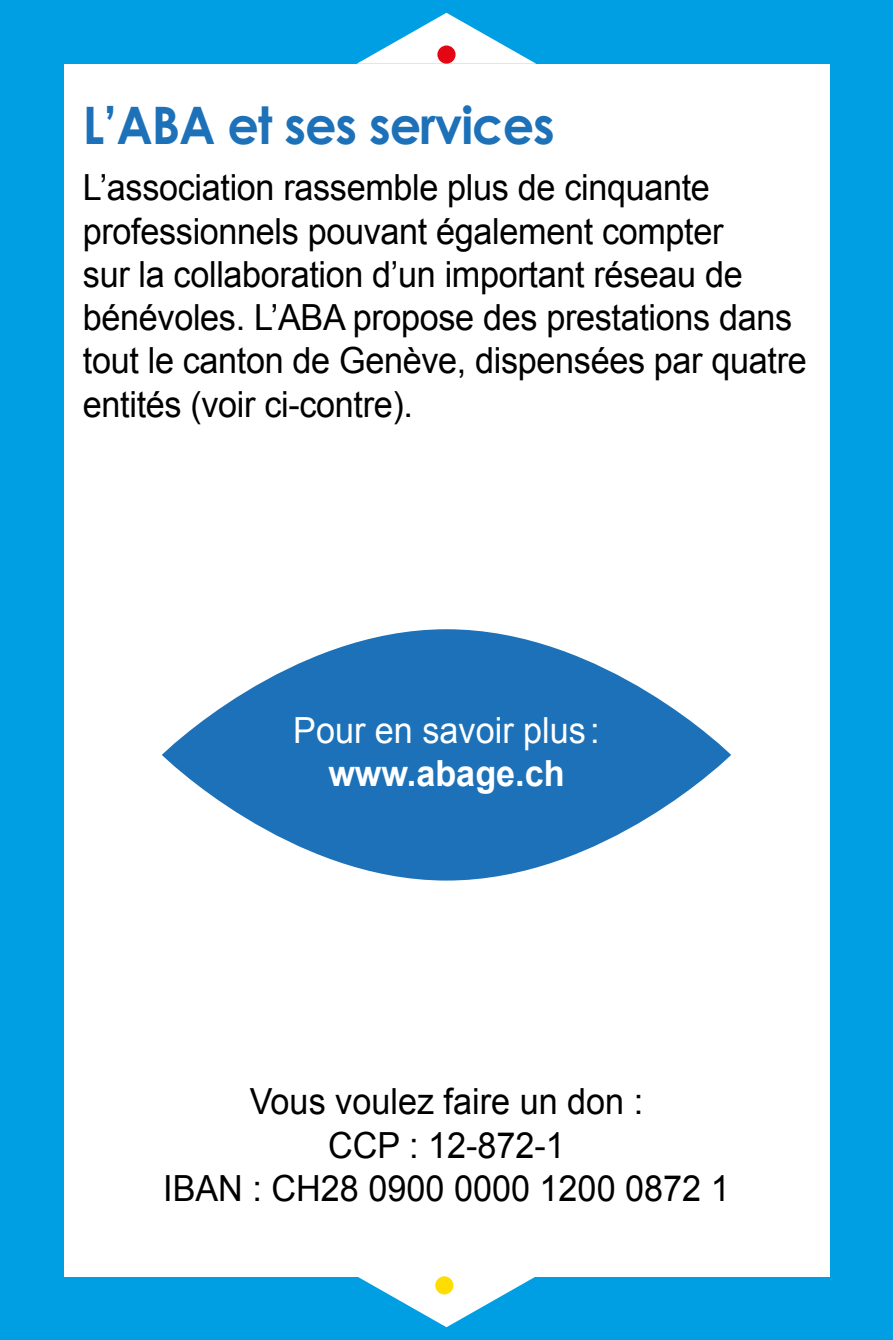
<style>
.page{position:relative;width:893px;height:1340px;background:#fff}
.page>*{position:absolute;margin:0;border:0;box-sizing:border-box;transform-origin:0 0}
.t1{font:700 51.75px "Century Gothic";letter-spacing:-.02em;color:#1d71b8;scale:.95 1}
.t2{font:36px/43.2px "Arial";letter-spacing:-.01em;color:#000;scale:.95 1}
.t3{font:36px "Arial";color:#fff;scale:.95 1}
.t4{font:700 36px "Arial";color:#fff;scale:.95 1}
</style>
<div class="page">
<div style="left:0;top:0;width:893px;height:1339px;background:#009fe3"></div>
<div style="left:64px;top:64px;width:765px;height:1212px;background:#fff"></div>
<svg style="left:357px;top:1276px;width:179px;height:51px"></svg>
<div style="left:435px;top:1276px;width:18px;height:18px;background:#fd0;border-radius:50%"></div>
<svg style="left:357px;top:13px;width:179px;height:51px"></svg>
<div style="left:437px;top:45px;width:19px;height:19px;background:#e30613;border-radius:50%"></div>
<svg style="left:162px;top:629px;width:569px;height:251px;background:#3f86c2"></svg>
<h1 class="t1" style="left:83px;top:93px;width:498px">L’ABA et ses services</h1>
<p class="t2" style="left:83px;top:166px;width:763px">L’association rassemble plus de cinquante professionnels pouvant également compter<br>sur la collaboration d’un important réseau de bénévoles. L’ABA propose des prestations dans tout le canton de Genève, dispensées par quatre entités (voir ci-contre).</p>
<p class="t3" style="left:293px;top:707px;width:324px">Pour en savoir plus :</p>
<p class="t4" style="left:328px;top:750px;width:250px">www.abage.ch</p>
<p class="t2" style="left:250px;top:1080px;width:416px">Vous voulez faire un don :</p>
<p class="t2" style="left:328px;top:1123px;width:251px">CCP : 12-872-1</p>
<p class="t2" style="left:163px;top:1166px;width:598px">IBAN : CH28 0900 0000 1200 0872 1</p>
</div>
